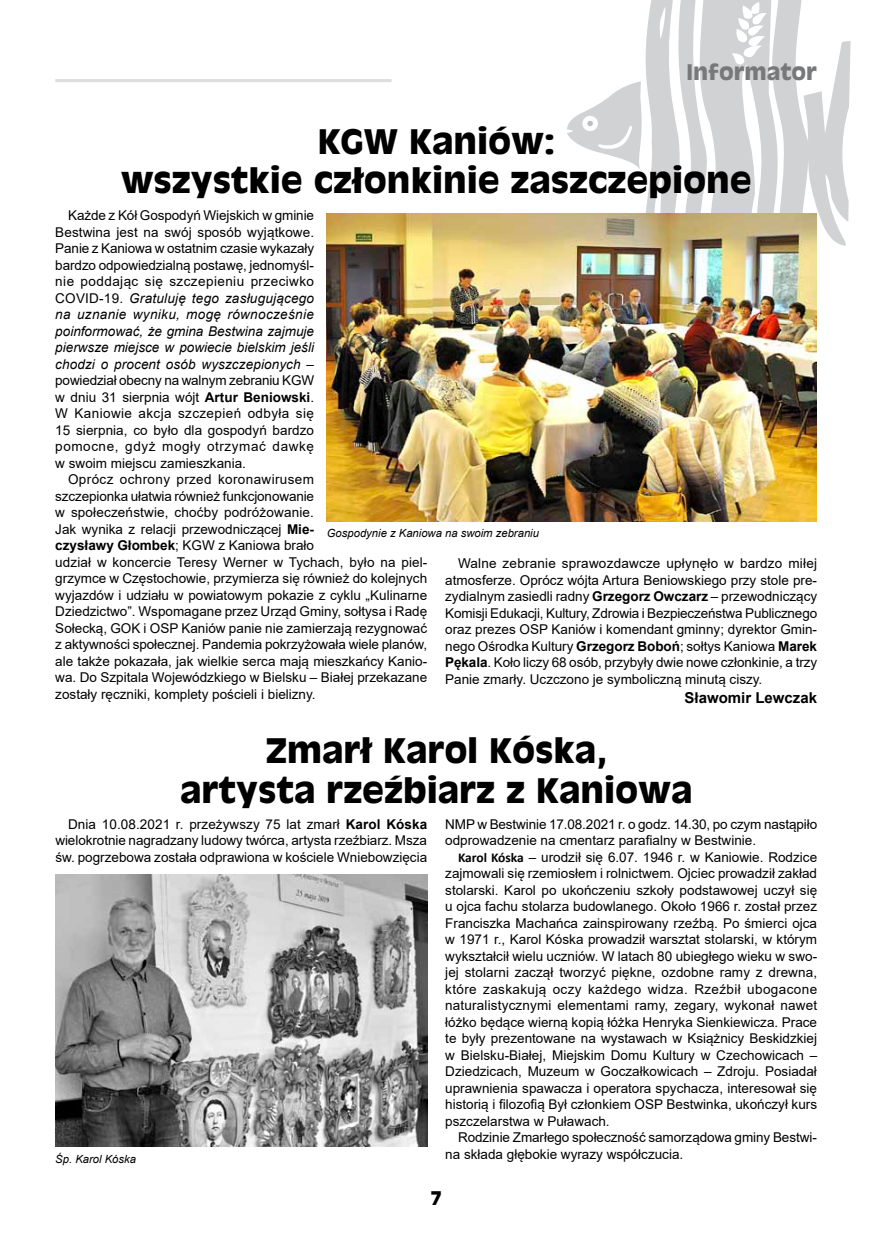
<style>
.page{position:relative;width:881px;height:1242px;background:#fff}
.page>*{position:absolute;margin:0;border:0;box-sizing:border-box;transform-origin:0 0}
.t1{font:700 33px/39.6px "Antique Olive";color:#000;text-align:center}
.t2{font:700 21px "Antique Olive";color:#76787a}
.t3{font:700 18px "Antique Olive";color:#000}
.t4{font:700 15px "Arial";color:#000}
.t5{font:13.5px/16.5px "Arial";color:#000;text-align:justify}
.t6{font:italic 11.25px "Arial";color:#000}
.s1{font-style:italic}
.s2{font-weight:700}
.s3{font-family:"Calibri";font-weight:700}
</style>
<div class="page">
<hr style="left:55px;top:79px;width:336px;height:3px;background:#dcddde">
<svg style="left:566px;top:0;width:284px;height:339px"></svg>
<img style="left:327px;top:214px;width:489px;height:307px">
<img style="left:55px;top:875px;width:372px;height:271px">
<h2 class="t2" style="left:686px;top:58px;width:132px">Informator</h2>
<h1 class="t1" style="left:121px;top:121px;width:632px">KGW Kaniów:<br>wszystkie członkinie zaszczepione</h1>
<p class="t5" style="left:55px;top:207px;width:260px;text-indent:13px">Każde z Kół Gospodyń Wiejskich w gminie Bestwina jest na swój sposób wyjątkowe.<br>Panie z Kaniowa w ostatnim czasie wykazały bardzo odpowiedzialną postawę, jednomyśl&shy;nie poddając się szczepieniu przeciwko COVID-19. <span class="s1">Gratuluję tego zasługującego na uznanie wyniku, mogę równocześnie poinformować, że gmina Bestwina zajmuje pierwsze miejsce w powiecie bielskim jeśli chodzi o procent osób wyszczepionych</span> – powiedział obecny na walnym zebraniu KGW w dniu 31 sierpnia wójt <span class="s2">Artur Beniowski</span>.<br>W Kaniowie akcja szczepień odbyła się 15 sierpnia, co było dla gospodyń bardzo pomocne, gdyż mogły otrzymać dawkę w swoim miejscu zamieszkania.</p>
<p class="t5" style="left:55px;top:471px;width:373px;text-align:left;text-indent:13px">Oprócz ochrony przed koronawirusem<br>szczepionka ułatwia również funkcjonowanie<br>w społeczeństwie, choćby podróżowanie.<br>Jak wynika z relacji przewodniczącej <span class="s2">Mie-<br>czysławy Głombek</span>; KGW z Kaniowa brało<br>udział w koncercie Teresy Werner w Tychach, było na piel&shy;grzymce w Częstochowie, przymierza się również do kolejnych wyjazdów i udziału w powiatowym pokazie z cyklu „Kulinarne Dziedzictwo”. Wspomagane przez Urząd Gminy, sołtysa i Radę Sołecką, GOK i OSP Kaniów panie nie zamierzają rezygnować z aktywności społecznej. Pandemia pokrzyżowała wiele planów, ale także pokazała, jak wielkie serca mają mieszkańcy Kanio&shy;wa. Do Szpitala Wojewódzkiego w Bielsku – Białej przekazane zostały ręczniki, komplety pościeli i bielizny.</p>
<p class="t6" style="left:327px;top:526px;width:213px">Gospodynie z Kaniowa na swoim zebraniu</p>
<p class="t5" style="left:445px;top:555px;width:373px;text-indent:13px">Walne zebranie sprawozdawcze upłynęło w bardzo miłej atmosferze. Oprócz wójta Artura Beniowskiego przy stole pre&shy;zydialnym zasiedli radny <span class="s2">Grzegorz Owczarz</span> – przewodniczący Komisji Edukacji, Kultury, Zdrowia i Bezpieczeństwa Publicznego oraz prezes OSP Kaniów i komendant gminny; dyrektor Gmin&shy;nego Ośrodka Kultury <span class="s2">Grzegorz Boboń</span>; sołtys Kaniowa <span class="s2">Marek Pękala</span>. Koło liczy 68 osób, przybyły dwie nowe członkinie, a trzy Panie zmarły. Uczczono je symboliczną minutą ciszy.</p>
<p class="t4" style="left:684px;top:687px;width:134px">Sławomir Lewczak</p>
<h1 class="t1" style="left:180px;top:730px;width:513px">Zmarł Karol Kóska,<br>artysta rzeźbiarz z Kaniowa</h1>
<p class="t5" style="left:55px;top:815px;width:373px;text-indent:13px">Dnia 10.08.2021 r. przeżywszy 75 lat zmarł <span class="s2">Karol Kóska </span>wielokrotnie nagradzany ludowy twórca, artysta rzeźbiarz. Msza św. pogrzebowa została odprawiona w kościele Wniebowzięcia</p>
<p class="t5" style="left:445px;top:815px;width:373px">NMP w Bestwinie 17.08.2021 r. o godz. 14.30, po czym nastąpiło odprowadzenie na cmentarz parafialny w Bestwinie.</p>
<p class="t5" style="left:445px;top:848px;width:373px;text-indent:13px"><span class="s3">Karol Kóska</span> – urodził się 6.07. 1946 r. w Kaniowie. Rodzice zajmowali się rzemiosłem i rolnictwem. Ojciec prowadził zakład stolarski. Karol po ukończeniu szkoły podstawowej uczył się u ojca fachu stolarza budowlanego. Około 1966 r. został przez Franciszka Machańca zainspirowany rzeźbą. Po śmierci ojca w 1971 r., Karol Kóska prowadził warsztat stolarski, w którym wykształcił wielu uczniów. W latach 80 ubiegłego wieku w swo&shy;jej stolarni zaczął tworzyć piękne, ozdobne ramy z drewna, które zaskakują oczy każdego widza. Rzeźbił ubogacone naturalistycznymi elementami ramy, zegary, wykonał nawet łóżko będące wierną kopią łóżka Henryka Sienkiewicza. Prace te były prezentowane na wystawach w Książnicy Beskidzkiej w Bielsku-Białej, Miejskim Domu Kultury w Czechowicach – Dziedzicach, Muzeum w Goczałkowicach – Zdroju. Posiadał uprawnienia spawacza i operatora spychacza, interesował się historią i filozofią Był członkiem OSP Bestwinka, ukończył kurs pszczelarstwa w Puławach.</p>
<p class="t5" style="left:445px;top:1129px;width:373px;text-indent:13px">Rodzinie Zmarłego społeczność samorządowa gminy Bestwi&shy;na składa głębokie wyrazy współczucia.</p>
<p class="t6" style="left:55px;top:1151px;width:82px">Śp. Karol Kóska</p>
<h3 class="t3" style="left:430px;top:1186px;width:13px">7</h3>
</div>
